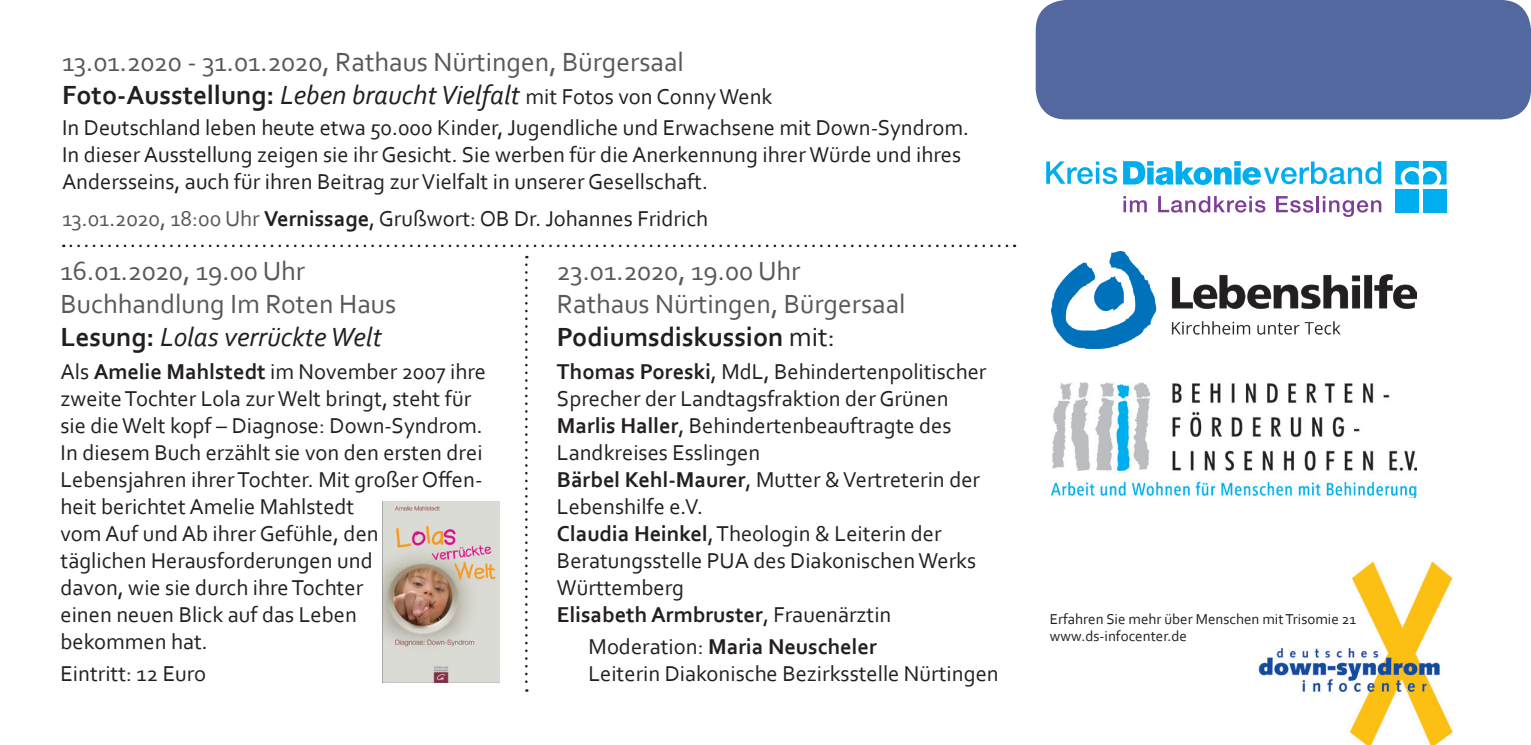
<style>
.page{position:relative;width:1531px;height:745px;background:#fff}
.page>*{position:absolute;margin:0;border:0;box-sizing:border-box;transform-origin:0 0}
.t1{font:27.5px/33px "Corbel";color:#57585a}
.t2{font:22.5px/27px "Corbel";color:#231f20}
.t3{font:15px/17.5px "Corbel";color:#231f20}
.s1{font-weight:700;color:#231f20}
.s2{font-style:italic;color:#231f20}
.s3{font-size:22.5px;color:#231f20}
.s4{color:#57585a}
.s5{font-weight:700}
.s6{color:#231f20}
</style>
<div class="page">
<div style="left:1036px;top:0;width:495px;height:119px;background:#52689f;border-radius:30px"></div>
<svg style="left:1046px;top:161px;width:71px;height:23px"></svg>
<svg style="left:1395px;top:161px;width:51px;height:23px"></svg>
<div style="left:1395px;top:189px;width:24px;height:23px;background:#00aeef"></div>
<div style="left:1423px;top:189px;width:23px;height:23px;background:#00aeef"></div>
<svg style="left:1123px;top:196px;width:24px;height:16px"></svg>
<svg style="left:1158px;top:196px;width:107px;height:16px"></svg>
<svg style="left:1276px;top:196px;width:37px;height:16px"></svg>
<hr style="left:1316px;top:196px;width:3px;height:16px;background:#7e3e98">
<svg style="left:1323px;top:196px;width:58px;height:21px"></svg>
<svg style="left:1123px;top:161px;width:258px;height:24px"></svg>
<img style="left:1051px;top:251px;width:366px;height:97px">
<img style="left:1051px;top:382px;width:366px;height:115px">
<svg style="left:71px;top:244px;width:944px;height:3px"></svg>
<img style="left:383px;top:501px;width:116px;height:181px">
<svg style="left:525px;top:264px;width:3px;height:427px"></svg>
<img style="left:1258px;top:561px;width:195px;height:183px">
<p class="t1" style="left:62px;top:45px;width:712px">13.01.2020 - 31.01.2020, Rathaus Nürtingen, Bürgersaal<br><span class="s1">Foto-Ausstellung:</span> <span class="s2">Leben braucht Vielfalt</span> <span class="s3">mit Fotos von Conny Wenk</span></p>
<p class="t2" style="left:62px;top:113px;width:908px">In Deutschland leben heute etwa 50.000 Kinder, Jugendliche und Erwachsene mit Down-Syndrom.<br>In dieser Ausstellung zeigen sie ihr Gesicht. Sie werben für die Anerkennung ihrer Würde und ihres<br>Andersseins, auch für ihren Beitrag zur Vielfalt in unserer Gesellschaft.</p>
<p class="t2" style="left:62px;top:204px;width:648px"><span class="s4">13.01.2020, 18:00 Uhr</span> <span class="s5">Vernissage</span>, Grußwort: OB Dr. Johannes Fridrich</p>
<p class="t1" style="left:61px;top:253px;width:337px">16.01.2020, 19.00 Uhr<br>Buchhandlung Im Roten Haus<br><span class="s1">Lesung:</span> <span class="s2">Lolas verrückte Welt</span></p>
<p class="t2" style="left:61px;top:357px;width:427px">Als <span class="s5">Amelie Mahlstedt</span> im November 2007 ihre zweite Tochter Lola zur Welt bringt, steht für sie die Welt kopf – Diagnose: Down-Syndrom.<br>In diesem Buch erzählt sie von den ersten drei Lebensjahren ihrer Tochter. Mit großer Offen&shy;heit berichtet Amelie Mahlstedt<br>vom Auf und Ab ihrer Gefühle, den<br>täglichen Herausforderungen und<br>davon, wie sie durch ihre Tochter<br>einen neuen Blick auf das Leben<br>bekommen hat.</p>
<p class="t2" style="left:61px;top:659px;width:147px">Eintritt: 12 Euro</p>
<p class="t1" style="left:557px;top:253px;width:350px">23.01.2020, 19.00 Uhr<br>Rathaus Nürtingen, Bürgersaal<br><span class="s1">Podiumsdiskussion</span> <span class="s6">mit:</span></p>
<p class="t2" style="left:557px;top:357px;width:431px"><span class="s5">Thomas Poreski</span>, MdL, Behindertenpolitischer Sprecher der Landtagsfraktion der Grünen <span class="s5">Marlis Haller</span>, Behindertenbeauftragte des Landkreises Esslingen<br><span class="s5">Bärbel Kehl-Maurer</span>, Mutter &amp; Vertreterin der Lebenshilfe e.V.<br><span class="s5">Claudia Heinkel</span>, Theologin &amp; Leiterin der Beratungsstelle PUA des Diakonischen Werks Württemberg<br><span class="s5">Elisabeth Armbruster</span>, Frauenärztin</p>
<p class="t2" style="left:588px;top:632px;width:412px">Moderation: <span class="s5">Maria Neuscheler<br></span>Leiterin Diakonische Bezirksstelle Nürtingen</p>
<p class="t3" style="left:1050px;top:609px;width:308px">Erfahren Sie mehr über Menschen mit Trisomie 21 www.ds-infocenter.de</p>
</div>
